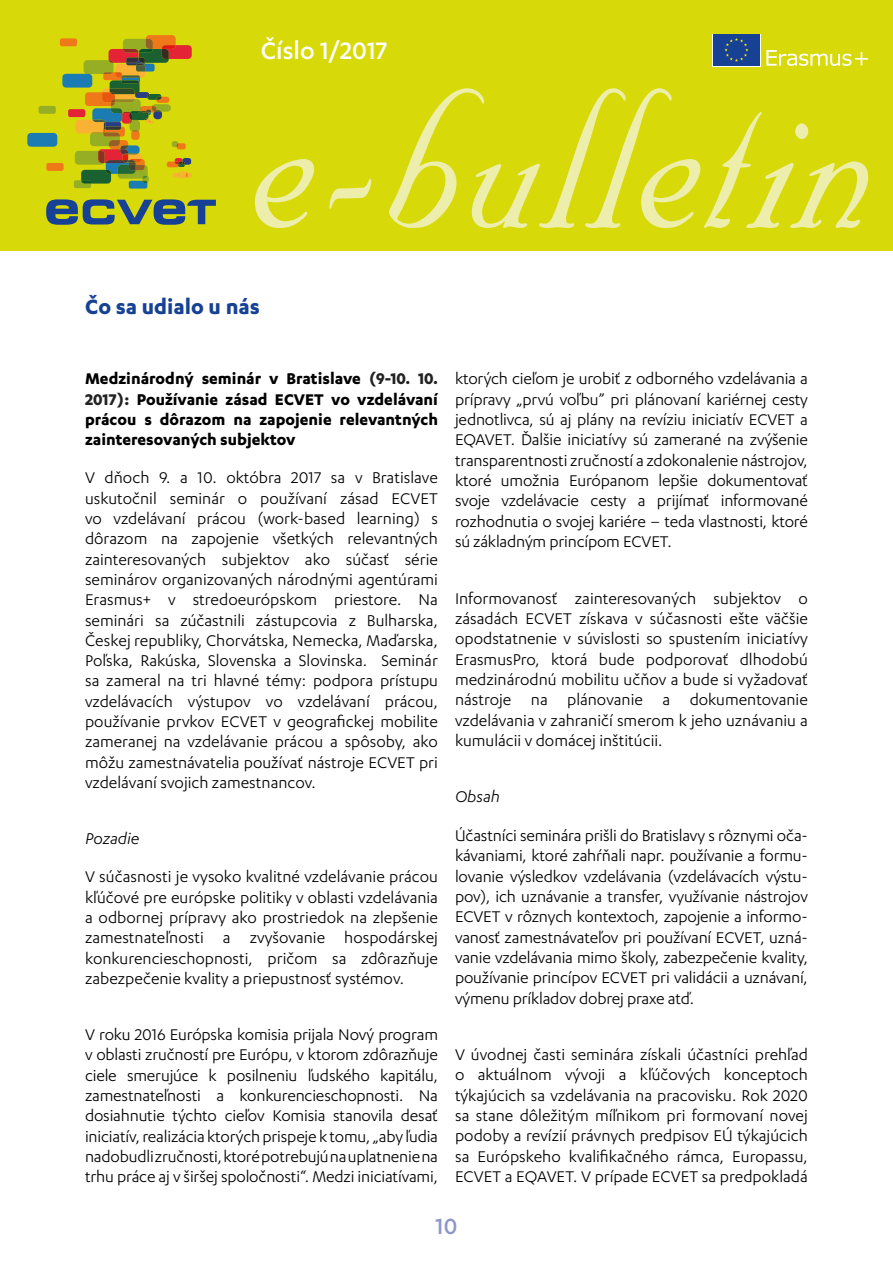
<style>
.page{position:relative;width:893px;height:1263px;background:#fff}
.page>*{position:absolute;margin:0;border:0;box-sizing:border-box;transform-origin:0 0}
.t1{font:237.6px "Nuptial Script LT Std";letter-spacing:.01em;color:#eeeeac;scale:.83 1}
.t2{font:500 27.75px "Karbon";color:#fff}
.t3{font:500 25.5px "Karbon";color:#8f96cb}
.t4{font:700 24px "Karbon";color:#164194}
.t5{font:18px/20.4px "Karbon";color:#000;text-align:justify}
.t6{font:700 18px/20.2px "Karbon";color:#000;text-align:justify}
.t7{font:italic 18px "Karbon";color:#000}
.s1{color:#222}
</style>
<div class="page">
<div style="left:0;top:0;width:893px;height:251px;background:#d7da08"></div>
<svg style="left:766px;top:50px;width:102px;height:16px"></svg>
<div style="left:712px;top:34px;width:48px;height:32px;background:#fff"></div>
<div style="left:713px;top:34px;width:47px;height:32px;background:#164194"></div>
<svg style="left:724px;top:38px;width:24px;height:24px"></svg>
<div style="left:19px;top:12px;width:207px;height:227px;background:#d7da08"></div>
<div style="left:39px;top:106px;width:17px;height:8px;background:#96ae23;border-radius:2px"></div>
<div style="left:60px;top:38px;width:17px;height:8px;background:#ef7918;border-radius:2px"></div>
<div style="left:46px;top:163px;width:18px;height:8px;background:#ef7918;border-radius:2px"></div>
<div style="left:27px;top:133px;width:30px;height:14px;background:#1b7cb4;border-radius:4px"></div>
<svg style="left:46px;top:199px;width:170px;height:26px;background:#6e8753"></svg>
<svg style="left:62px;top:35px;width:130px;height:154px;background:#b2aa20"></svg>
<h2 class="t2" style="left:261px;top:35px;width:128px">Číslo 1/2017</h2>
<h1 class="t1" style="left:253px;top:28px;width:753px">e-bulletin</h1>
<h3 class="t4" style="left:85px;top:293px;width:176px">Čo sa udialo u nás</h3>
<p class="t6" style="left:85px;top:368px;width:354px">Medzinárodný seminár v Bratislave <span class="s1">(9-10. 10.<br>2017):</span> Používanie zásad ECVET vo vzdelávaní prácou s dôrazom na zapojenie relevantných zainteresovaných subjektov</p>
<p class="t5" style="left:85px;top:467px;width:354px">V dňoch 9. a 10. októbra 2017 sa v Bratislave uskutočnil seminár o používaní zásad ECVET vo vzdelávaní prácou (work-based learning) s dôrazom na zapojenie všetkých relevantných zainteresovaných subjektov ako súčasť série seminárov organizovaných národnými agentúrami Erasmus+ v stredoeurópskom priestore. Na seminári sa zúčastnili zástupcovia z Bulharska, Českej republiky, Chorvátska, Nemecka, Maďarska, Poľska, Rakúska, Slovenska a Slovinska. Seminár sa zameral na tri hlavné témy: podpora prístupu vzdelávacích výstupov vo vzdelávaní prácou, používanie prvkov ECVET v geografickej mobilite zameranej na vzdelávanie prácou a spôsoby, ako môžu zamestnávatelia používať nástroje ECVET pri vzdelávaní svojich zamestnancov.</p>
<p class="t7" style="left:85px;top:829px;width:56px">Pozadie</p>
<p class="t5" style="left:85px;top:866px;width:354px">V súčasnosti je vysoko kvalitné vzdelávanie prácou kľúčové pre európske politiky v oblasti vzdelávania a odbornej prípravy ako prostriedok na zlepšenie zamestnateľnosti a zvyšovanie hospodárskej konkurencieschopnosti, pričom sa zdôrazňuje zabezpečenie kvality a priepustnosť systémov.</p>
<p class="t5" style="left:85px;top:1024px;width:354px">V roku 2016 Európska komisia prijala Nový program v oblasti zručností pre Európu, v ktorom zdôrazňuje ciele smerujúce k posilneniu ľudského kapitálu, zamestnateľnosti a konkurencieschopnosti. Na dosiahnutie týchto cieľov Komisia stanovila desať iniciatív, realizácia ktorých prispeje k tomu, „aby ľudia nadobudli zručnosti, ktoré potrebujú na uplatnenie na trhu práce aj v širšej spoločnosti“. Medzi iniciatívami,</p>
<p class="t5" style="left:455px;top:368px;width:354px">ktorých cieľom je urobiť z odborného vzdelávania a prípravy „prvú voľbu” pri plánovaní kariérnej cesty jednotlivca, sú aj plány na revíziu iniciatív ECVET a EQAVET. Ďalšie iniciatívy sú zamerané na zvýšenie transparentnosti zručností a zdokonalenie nástrojov, ktoré umožnia Európanom lepšie dokumentovať svoje vzdelávacie cesty a prijímať informované rozhodnutia o svojej kariére – teda vlastnosti, ktoré sú základným princípom ECVET.</p>
<p class="t5" style="left:455px;top:587px;width:354px">Informovanosť zainteresovaných subjektov o zásadách ECVET získava v súčasnosti ešte väčšie opodstatnenie v súvislosti so spustením iniciatívy ErasmusPro, ktorá bude podporovať dlhodobú medzinárodnú mobilitu učňov a bude si vyžadovať nástroje na plánovanie a dokumentovanie vzdelávania v zahraničí smerom k jeho uznávaniu a kumulácii v domácej inštitúcii.</p>
<p class="t7" style="left:455px;top:787px;width:46px">Obsah</p>
<p class="t5" style="left:455px;top:825px;width:354px">Účastníci seminára prišli do Bratislavy s rôznymi oča&shy;kávaniami, ktoré zahŕňali napr. používanie a formu&shy;lovanie výsledkov vzdelávania (vzdelávacích výstu&shy;pov), ich uznávanie a transfer, využívanie nástrojov ECVET v rôznych kontextoch, zapojenie a informo&shy;vanosť zamestnávateľov pri používaní ECVET, uzná&shy;vanie vzdelávania mimo školy, zabezpečenie kvality, používanie princípov ECVET pri validácii a uznávaní, výmenu príkladov dobrej praxe atď.</p>
<p class="t5" style="left:455px;top:1044px;width:354px">V úvodnej časti seminára získali účastníci prehľad o aktuálnom vývoji a kľúčových konceptoch týkajúcich sa vzdelávania na pracovisku. Rok 2020 sa stane dôležitým míľnikom pri formovaní novej podoby a revízií právnych predpisov EÚ týkajúcich sa Európskeho kvalifikačného rámca, Europassu, ECVET a EQAVET. V prípade ECVET sa predpokladá</p>
<h3 class="t3" style="left:436px;top:1211px;width:23px">10</h3>
</div>
